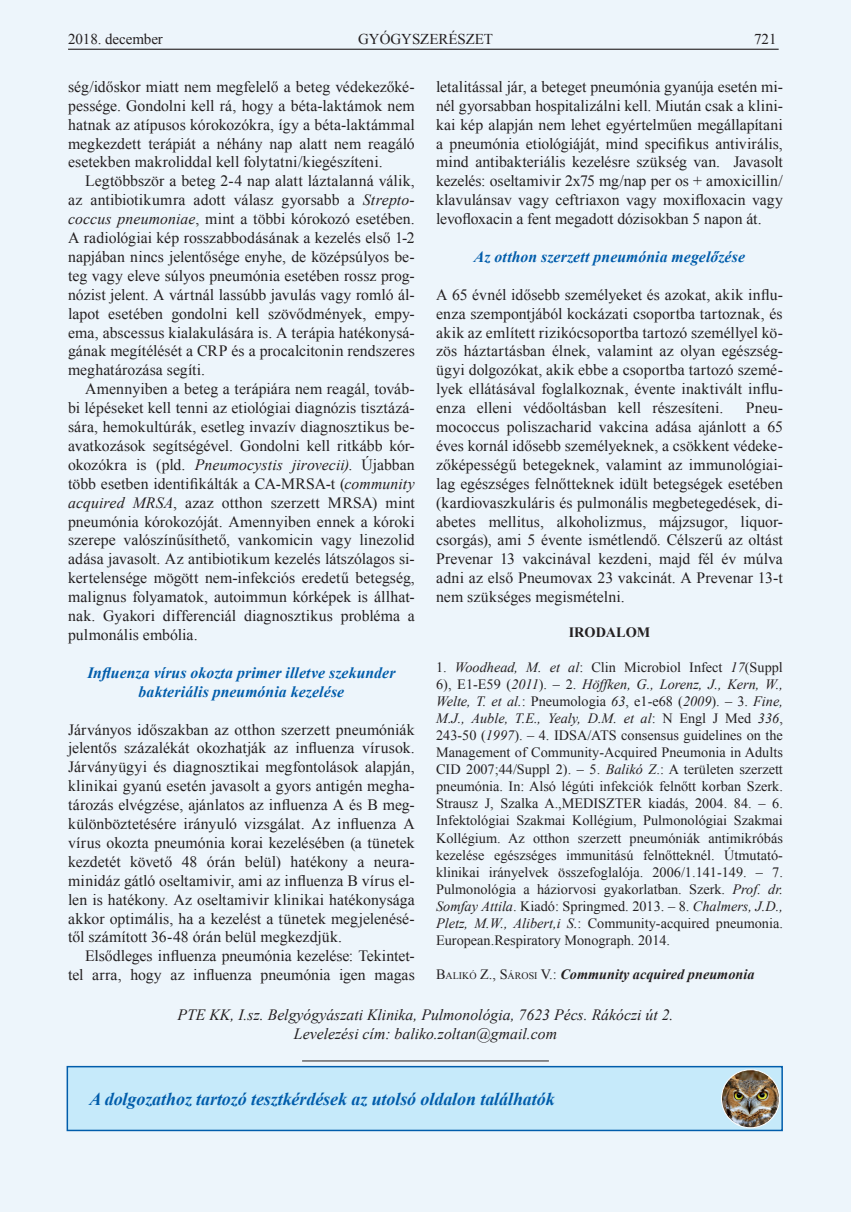
<style>
.page{position:relative;width:851px;height:1212px;background:#fff}
.page>*{position:absolute;margin:0;border:0;box-sizing:border-box;transform-origin:0 0}
.t1{font:italic 700 18px "Times New Roman";letter-spacing:-.005em;color:#015dab}
.kenyér{font:15.75px/18.9px "Times New Roman";color:#231f20;text-align:justify}
.kenyér_tompa{font:15.75px/18.9px "Times New Roman";letter-spacing:.005em;color:#231f20;text-align:justify}
.alcím_1{font:italic 700 15.75px/18.9px "Times New Roman";letter-spacing:.005em;color:#015dab;text-align:center}
.cikk_vége{font:italic 15.75px/18.9px "Times New Roman";color:#231f20;text-align:center}
.t2{font:15px "Times New Roman";letter-spacing:-.005em;color:#231f20}
.Normál{font:14.25px/17.1px "Times New Roman";color:#231f20;text-align:justify}
.Normál-2{font:italic 700 14.25px "Times New Roman";color:#231f20}
.Normál-3{font:700 14.25px "Times New Roman";color:#231f20}
.s1{font-style:italic}
.s2{font-weight:400;font-style:normal}
.s3{font-weight:400;font-style:normal;font-size:10.05px}
</style>
<div class="page">
<div style="left:0;top:0;width:850px;height:1212px;background:#edf5fb"></div>
<hr style="left:68px;top:49px;width:710px;height:1px;background:#231f20">
<hr style="left:302px;top:1060px;width:247px;height:1px;background:#231f20">
<div style="left:67px;top:1066px;width:715px;height:64px;background:#c6eafa"></div>
<div style="left:67px;top:1066px;width:715px;height:65px;border:2px solid #015dab"></div>
<img style="left:721px;top:1070px;width:58px;height:58px;border-radius:29px">
<div style="left:721px;top:1069px;width:58px;height:59px;border:1px solid #fff;border-radius:50%"></div>
<p class="t2" style="left:68px;top:29px;width:96px">2018. december</p>
<p class="t2" style="left:358px;top:29px;width:136px">GYÓGYSZERÉSZET</p>
<p class="t2" style="left:754px;top:29px;width:24px">721</p>
<p class="kenyér_tompa" style="left:68px;top:77px;width:348px">ség/időskor miatt nem megfelelő a beteg védekezőké&shy;pessége. Gondolni kell rá, hogy a béta-laktámok nem hatnak az atípusos kórokozókra, így a béta-laktámmal megkezdett terápiát a néhány nap alatt nem reagáló esetekben makroliddal kell folytatni/kiegészíteni.</p>
<p class="kenyér" style="left:68px;top:171px;width:348px;text-indent:17px">Legtöbbször a beteg 2-4 nap alatt láztalanná válik, az antibiotikumra adott válasz gyorsabb a <span class="s1">Strepto&shy;coccus pneumoniae</span>, mint a többi kórokozó esetében.<br>A radiológiai kép rosszabbodásának a kezelés első 1-2 napjában nincs jelentősége enyhe, de középsúlyos be&shy;teg vagy eleve súlyos pneumónia esetében rossz prog&shy;nózist jelent. A vártnál lassúbb javulás vagy romló ál&shy;lapot esetében gondolni kell szövődmények, empy&shy;ema, abscessus kialakulására is. A terápia hatékonysá&shy;gának megítélését a CRP és a procalcitonin rendszeres meghatározása segíti.</p>
<p class="kenyér" style="left:68px;top:379px;width:348px;text-indent:17px">Amennyiben a beteg a terápiára nem reagál, továb&shy;bi lépéseket kell tenni az etiológiai diagnózis tisztázá&shy;sára, hemokultúrák, esetleg invazív diagnosztikus be&shy;avatkozások segítségével. Gondolni kell ritkább kór&shy;okozókra is (pld. <span class="s1">Pneumocystis jirovecii)</span>. Újabban több esetben identifikálták a CA-MRSA-t (<span class="s1">community acquired MRSA</span>, azaz otthon szerzett MRSA) mint pneumónia kórokozóját. Amennyiben ennek a kóroki szerepe valószínűsíthető, vankomicin vagy linezolid adása javasolt. Az antibiotikum kezelés látszólagos si&shy;kertelensége mögött nem-infekciós eredetű betegség, malignus folyamatok, autoimmun kórképek is állhat&shy;nak. Gyakori differenciál diagnosztikus probléma a pulmonális embólia.</p>
<p class="alcím_1" style="left:87px;top:663px;width:309px">Influenza vírus okozta primer illetve szekunder bakteriális pneumónia kezelése</p>
<p class="kenyér_tompa" style="left:68px;top:719px;width:348px">Járványos időszakban az otthon szerzett pneumóniák jelentős százalékát okozhatják az influenza vírusok.<br>Járványügyi és diagnosztikai megfontolások alapján, klinikai gyanú esetén javasolt a gyors antigén megha&shy;tározás elvégzése, ajánlatos az influenza A és B meg&shy;különböztetésére irányuló vizsgálat. Az influenza A vírus okozta pneumónia korai kezelésében (a tünetek kezdetét követő 48 órán belül) hatékony a neura&shy;minidáz gátló oseltamivir, ami az influenza B vírus el&shy;len is hatékony. Az oseltamivir klinikai hatékonysága akkor optimális, ha a kezelést a tünetek megjelenésé&shy;től számított 36-48 órán belül megkezdjük.</p>
<p class="kenyér" style="left:68px;top:946px;width:348px;text-align:right">Elsődleges influenza pneumónia kezelése: Tekintet&shy;tel arra, hogy az influenza pneumónia igen magas</p>
<p class="kenyér" style="left:436px;top:77px;width:348px">letalitással jár, a beteget pneumónia gyanúja esetén mi&shy;nél gyorsabban hospitalizálni kell. Miután csak a klini&shy;kai kép alapján nem lehet egyértelműen megállapítani a pneumónia etiológiáját, mind specifikus antivirális, mind antibakteriális kezelésre szükség van. Javasolt kezelés: oseltamivir 2x75 mg/nap per os + amoxicillin/ klavulánsav vagy ceftriaxon vagy moxifloxacin vagy levofloxacin a fent megadott dózisokban 5 napon át.</p>
<p class="alcím_1" style="left:474px;top:247px;width:273px">Az otthon szerzett pneumónia megelőzése</p>
<p class="kenyér_tompa" style="left:436px;top:285px;width:348px">A 65 évnél idősebb személyeket és azokat, akik influ&shy;enza szempontjából kockázati csoportba tartoznak, és akik az említett rizikócsoportba tartozó személlyel kö&shy;zös háztartásban élnek, valamint az olyan egészség&shy;ügyi dolgozókat, akik ebbe a csoportba tartozó szemé&shy;lyek ellátásával foglalkoznak, évente inaktivált influ&shy;enza elleni védőoltásban kell részesíteni.</p>
<p class="kenyér_tompa" style="left:436px;top:398px;width:348px;text-indent:309px">Pneu&shy;mococcus poliszacharid vakcina adása ajánlott a 65 éves kornál idősebb személyeknek, a csökkent védeke&shy;zőképességű betegeknek, valamint az immunológiai&shy;lag egészséges felnőtteknek idült betegségek esetében (kardiovaszkuláris és pulmonális megbetegedések, di&shy;abetes mellitus, alkoholizmus, májzsugor, liquor&shy;csorgás), ami 5 évente ismétlendő. Célszerű az oltást Prevenar 13 vakcinával kezdeni, majd fél év múlva adni az első Pneumovax 23 vakcinát. A Prevenar 13-t nem szükséges megismételni.</p>
<p class="Normál-3" style="left:568px;top:623px;width:83px">IRODALOM</p>
<p class="Normál" style="left:436px;top:658px;width:348px">1. <span class="s1">Woodhead, M. et al</span>: Clin Microbiol Infect <span class="s1">17</span>(Suppl 6), E1-E59 (<span class="s1">2011</span>). – 2. <span class="s1">Höffken, G., Lorenz, J., Kern, W., Welte, T. et al.</span>: Pneumologia <span class="s1">63</span>, e1-e68 (<span class="s1">2009</span>). – 3. <span class="s1">Fine, M.J., Auble, T.E., Yealy, D.M. et al</span>: N Engl J Med <span class="s1">336</span>, 243-50 (<span class="s1">1997</span>). – 4. IDSA/ATS consensus guidelines on the Management of Community-Acquired Pneumonia in Adults CID 2007;44/Suppl 2). – 5. <span class="s1">Balikó Z</span>.: A területen szerzett pneumónia. In: Alsó légúti infekciók felnőtt korban Szerk.<br>Strausz J, Szalka A.,MEDISZTER kiadás, 2004. 84. – 6.<br>Infektológiai Szakmai Kollégium, Pulmonológiai Szakmai Kollégium. Az otthon szerzett pneumóniák antimikróbás kezelése egészséges immunitású felnőtteknél. Útmutató&shy;klinikai irányelvek összefoglalója. 2006/1.141-149. – 7.<br>Pulmonológia a háziorvosi gyakorlatban. Szerk. <span class="s1">Prof. dr.<br>Somfay Attila</span>. Kiadó: Springmed. 2013. – 8. <span class="s1">Chalmers, J.D., Pletz, M.W., Alibert,i S.</span>: Community-acquired pneumonia.<br>European.Respiratory Monograph. 2014.</p>
<p class="Normál-2" style="left:436px;top:964px;width:320px"><span class="s2">B</span><span class="s3">ALIKÓ</span> <span class="s2">Z., S</span> <span class="s3">ÁROSI</span> <span class="s2">V.</span><span class="s2">:</span> Community acquired pneumonia</p>
<p class="cikk_vége" style="left:177px;top:1005px;width:497px">PTE KK, I.sz. Belgyógyászati Klinika, Pulmonológia, 7623 Pécs. Rákóczi út 2.<br>Levelezési cím: baliko.zoltan@gmail.com</p>
<p class="t1" style="left:89px;top:1086px;width:466px">A dolgozathoz tartozó tesztkérdések az utolsó oldalon találhatók</p>
</div>
